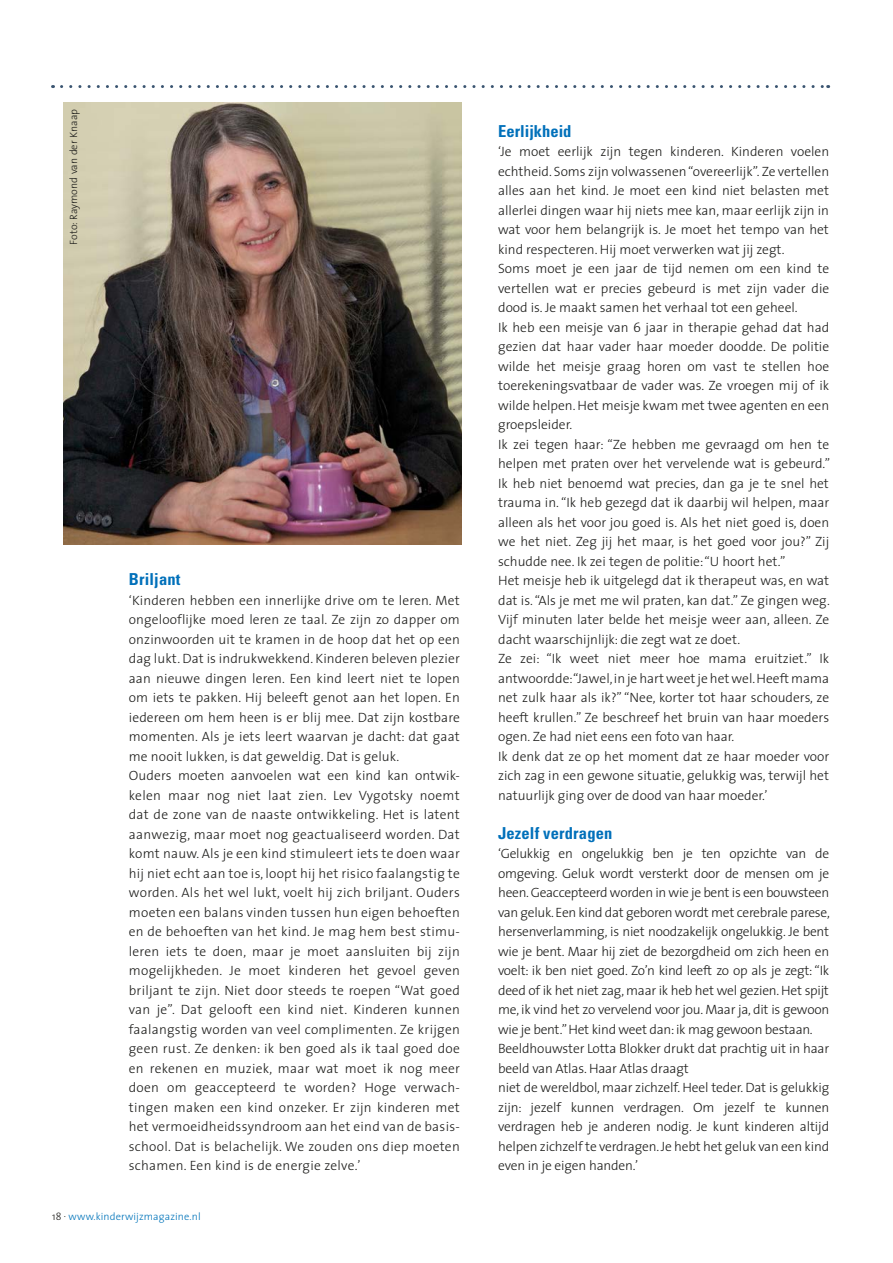
<style>
.page{position:relative;width:893px;height:1263px;background:#fff}
.page>*{position:absolute;margin:0;border:0;box-sizing:border-box;transform-origin:0 0}
.t1{font:700 condensed 16.5px "Univers";letter-spacing:.01em;color:#0070ba}
.t2{font:300 13.5px/19.5px "The Sans";color:#1d1d1b}
.t3{font:300 13.5px/19.5px "The Sans";letter-spacing:.02em;color:#1d1d1b}
.t4{font:300 13.5px/19.5px "The Sans";letter-spacing:-.02em;color:#1d1d1b}
.t5{font:300 10.5px "The Sans";letter-spacing:.01em;color:#0074ba}
.t6{font:300 10.5px "The Sans";letter-spacing:.01em;color:#1d1d1b}
.s1{color:#1d1d1b}
</style>
<div class="page">
<svg style="left:62px;top:85px;width:767px;height:3px"></svg>
<img style="left:64px;top:102px;width:397px;height:442px">
<p class="t6" style="left:65px;top:245px;width:138px;rotate:-90deg">Foto: Raymond van der Knaap</p>
<p class="t1" style="left:129px;top:569px;width:53px">Briljant</p>
<p class="t3" style="left:129px;top:590px;width:333px">‘Kinderen hebben een innerlijke drive om te leren. Met ongelooflijke moed leren ze taal. Ze zijn zo dapper om onzinwoorden uit te kramen in de hoop dat het op een dag lukt. Dat is indrukwekkend. Kinderen beleven plezier aan nieuwe dingen leren. Een kind leert niet te lopen om iets te pakken. Hij beleeft genot aan het lopen. En iedereen om hem heen is er blij mee. Dat zijn kostbare momenten. Als je iets leert waarvan je dacht: dat gaat me nooit lukken, is dat geweldig. Dat is geluk.<br>Ouders moeten aanvoelen wat een kind kan ontwik&shy;kelen maar nog niet laat zien. Lev Vygotsky noemt dat de zone van de naaste ontwikkeling. Het is latent aanwezig, maar moet nog geactualiseerd worden. Dat komt nauw. Als je een kind stimuleert iets te doen waar hij niet echt aan toe is, loopt hij het risico faalangstig te worden. Als het wel lukt, voelt hij zich briljant. Ouders moeten een balans vinden tussen hun eigen behoeften en de behoeften van het kind. Je mag hem best stimu&shy;leren iets te doen, maar je moet aansluiten bij zijn mogelijkheden. Je moet kinderen het gevoel geven briljant te zijn. Niet door steeds te roepen “Wat goed van je”. Dat gelooft een kind niet. Kinderen kunnen faalangstig worden van veel complimenten. Ze krijgen geen rust. Ze denken: ik ben goed als ik taal goed doe en rekenen en muziek, maar wat moet ik nog meer doen om geaccepteerd te worden? Hoge verwach&shy;tingen maken een kind onzeker. Er zijn kinderen met het vermoeidheidssyndroom aan het eind van de basis&shy;school. Dat is belachelijk. We zouden ons diep moeten schamen. Een kind is de energie zelve.’</p>
<p class="t5" style="left:52px;top:1207px;width:150px"><span class="s1">18 </span><sup>.</sup> www.kinderwijzmagazine.nl</p>
<p class="t1" style="left:498px;top:121px;width:75px">Eerlijkheid</p>
<p class="t2" style="left:498px;top:142px;width:334px">‘Je moet eerlijk zijn tegen kinderen. Kinderen voelen echtheid. Soms zijn volwassenen “overeerlijk”. Ze vertellen alles aan het kind. Je moet een kind niet belasten met allerlei dingen waar hij niets mee kan, maar eerlijk zijn in wat voor hem belangrijk is. Je moet het tempo van het kind respecteren. Hij moet verwerken wat jij zegt.<br>Soms moet je een jaar de tijd nemen om een kind te vertellen wat er precies gebeurd is met zijn vader die dood is. Je maakt samen het verhaal tot een geheel.<br>Ik heb een meisje van 6 jaar in therapie gehad dat had gezien dat haar vader haar moeder doodde. De politie wilde het meisje graag horen om vast te stellen hoe toerekeningsvatbaar de vader was. Ze vroegen mij of ik wilde helpen. Het meisje kwam met twee agenten en een groepsleider.<br>Ik zei tegen haar: “Ze hebben me gevraagd om hen te helpen met praten over het vervelende wat is gebeurd.” Ik heb niet benoemd wat precies, dan ga je te snel het trauma in. “Ik heb gezegd dat ik daarbij wil helpen, maar alleen als het voor jou goed is. Als het niet goed is, doen we het niet. Zeg jij het maar, is het goed voor jou?” Zij schudde nee. Ik zei tegen de politie: “U hoort het.”<br>Het meisje heb ik uitgelegd dat ik therapeut was, en wat dat is. “Als je met me wil praten, kan dat.” Ze gingen weg.<br>Vijf minuten later belde het meisje weer aan, alleen. Ze dacht waarschijnlijk: die zegt wat ze doet.<br>Ze zei: “Ik weet niet meer hoe mama eruitziet.” Ik antwoordde: “Jawel, in je hart weet je het wel. Heeft mama net zulk haar als ik?” “Nee, korter tot haar schouders, ze heeft krullen.” Ze beschreef het bruin van haar moeders ogen. Ze had niet eens een foto van haar.<br>Ik denk dat ze op het moment dat ze haar moeder voor zich zag in een gewone situatie, gelukkig was, terwijl het natuurlijk ging over de dood van haar moeder.’</p>
<p class="t1" style="left:498px;top:823px;width:116px">Jezelf verdragen</p>
<p class="t4" style="left:498px;top:844px;width:333px">‘Gelukkig en ongelukkig ben je ten opzichte van de omgeving. Geluk wordt versterkt door de mensen om je heen. Geaccepteerd worden in wie je bent is een bouwsteen van geluk. Een kind dat geboren wordt met cerebrale parese, hersenverlamming, is niet noodzakelijk ongelukkig. Je bent wie je bent. Maar hij ziet de bezorgdheid om zich heen en voelt: ik ben niet goed. Zo’n kind leeft zo op als je zegt: “Ik deed of ik het niet zag, maar ik heb het wel gezien. Het spijt me, ik vind het zo vervelend voor jou. Maar ja, dit is gewoon wie je bent.” Het kind weet dan: ik mag gewoon bestaan.<br>Beeldhouwster Lotta Blokker drukt dat prachtig uit in haar beeld van Atlas. Haar Atlas draagt<br>niet de wereldbol, maar zichzelf. Heel teder. Dat is gelukkig zijn: jezelf kunnen verdragen. Om jezelf te kunnen verdragen heb je anderen nodig. Je kunt kinderen altijd helpen zichzelf te verdragen. Je hebt het geluk van een kind even in je eigen handen.’</p>
</div>
